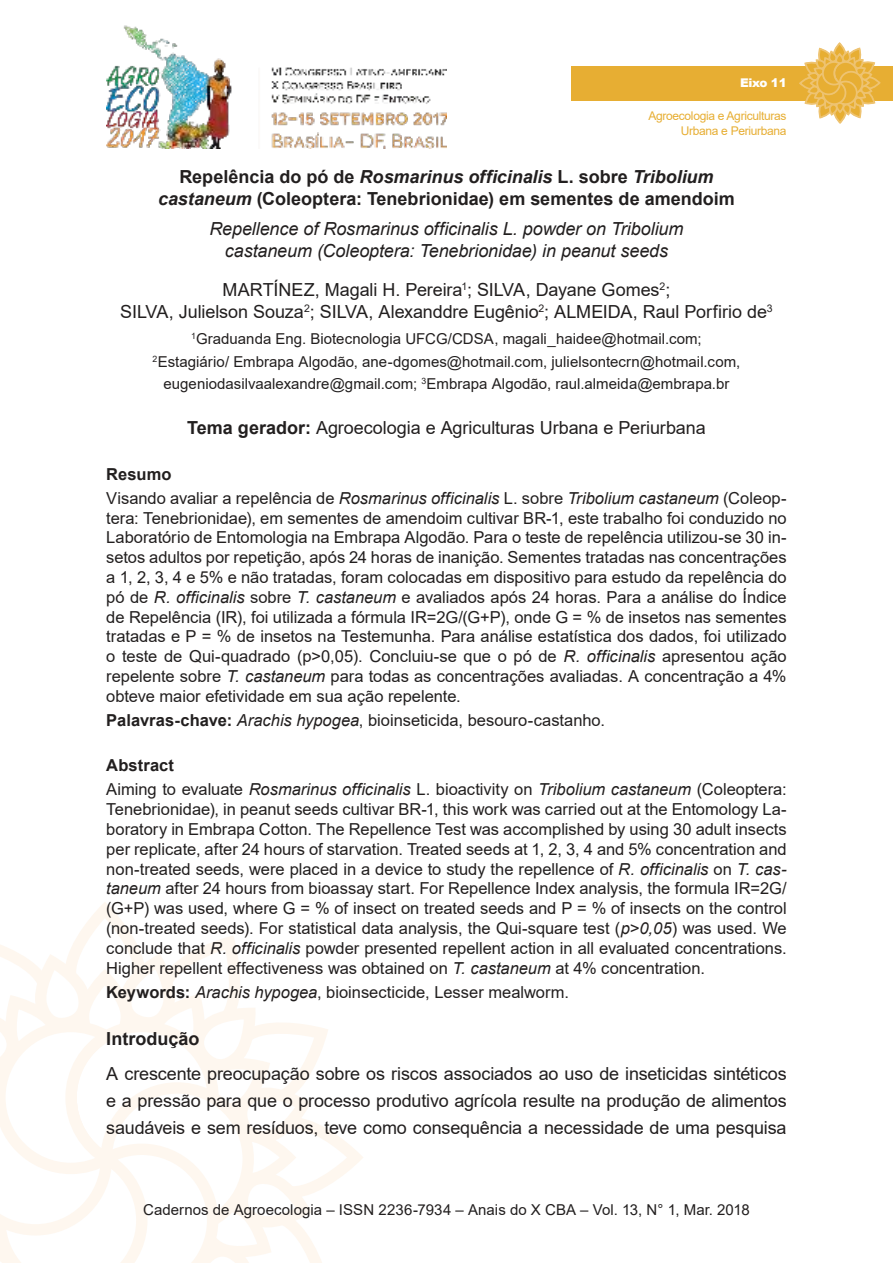
<style>
.page{position:relative;width:893px;height:1263px;background:#fff}
.page>*{position:absolute;margin:0;border:0;box-sizing:border-box;transform-origin:0 0}
.t1{font:18px/27px "Arial";letter-spacing:-.005em;color:#221f1f;text-align:center}
.t2{font:700 18px/21.6px "Arial";color:#221f1f;text-align:center}
.t3{font:italic 18px/21.6px "Arial";letter-spacing:-.005em;color:#221f1f;text-align:center}
.t4{font:16.5px/19.8px "Arial";color:#221f1f}
.t5{font:15px/22.5px "Arial";letter-spacing:.005em;color:#221f1f;text-align:center}
.t6{font:12px/14.4px "Arial";letter-spacing:-.025em;color:#e7ae33;text-align:right}
.t7{font:900 12px "Arial";letter-spacing:-.025em;color:#fff}
.s1{font-style:italic}
.s2{font-weight:700}
</style>
<div class="page">
<img style="left:106px;top:25px;width:340px;height:124px">
<svg style="left:0;top:910px;width:363px;height:353px"></svg>
<div style="left:571px;top:66px;width:322px;height:34px;background:#e7ae33"></div>
<svg style="left:798px;top:43px;width:83px;height:81px"></svg>
<p class="t7" style="left:740px;top:76px;width:48px">Eixo 11</p>
<p class="t6" style="left:648px;top:110px;width:140px">Agroecologia e Agriculturas<br>Urbana e Periurbana</p>
<p class="t2" style="left:158px;top:168px;width:578px">Repelência do pó de <span class="s1">Rosmarinus officinalis</span> L. sobre <span class="s1">Tribolium castaneum</span> (Coleoptera: Tenebrionidae) em sementes de amendoim</p>
<p class="t3" style="left:209px;top:219px;width:476px">Repellence of Rosmarinus officinalis L. powder on Tribolium castaneum (Coleoptera: Tenebrionidae) in peanut seeds</p>
<p class="t1" style="left:120px;top:281px;width:654px;line-height:21.6px">MARTÍNEZ, Magali H. Pereira<sup>1</sup>; SILVA, Dayane Gomes<sup>2</sup>;<br>SILVA, Julielson Souza<sup>2</sup>; SILVA, Alexanddre Eugênio<sup>2</sup>; ALMEIDA, Raul Porfirio de<sup>3</sup></p>
<p class="t5" style="left:153px;top:329px;width:589px"><sup>1</sup>Graduanda Eng. Biotecnologia UFCG/CDSA, magali_haidee@hotmail.com;<br><sup>2</sup>Estagiário/ Embrapa Algodão, ane-dgomes@hotmail.com, julielsontecrn@hotmail.com, eugeniodasilvaalexandre@gmail.com; <sup>3</sup>Embrapa Algodão, raul.almeida@embrapa.br</p>
<p class="t1" style="left:187px;top:416px;width:520px"><span class="s2">Tema gerador:</span> Agroecologia e Agriculturas Urbana e Periurbana</p>
<p class="t4" style="left:106px;top:463px;width:682px;line-height:24px"><span class="s2">Resumo<br></span>Visando avaliar a repelência de <span class="s1">Rosmarinus officinalis</span> L. sobre <span class="s1">Tribolium castaneum</span> (Coleop-</p>
<p class="t4" style="left:106px;top:509px;width:682px;text-align:justify">tera: Tenebrionidae), em sementes de amendoim cultivar BR-1, este trabalho foi conduzido no Laboratório de Entomologia na Embrapa Algodão. Para o teste de repelência utilizou-se 30 in&shy;setos adultos por repetição, após 24 horas de inanição. Sementes tratadas nas concentrações a 1, 2, 3, 4 e 5% e não tratadas, foram colocadas em dispositivo para estudo da repelência do pó de <span class="s1">R. officinalis</span> sobre <span class="s1">T. castaneum</span> e avaliados após 24 horas. Para a análise do Índice de Repelência (IR), foi utilizada a fórmula IR=2G/(G+P), onde G = % de insetos nas sementes tratadas e P = % de insetos na Testemunha. Para análise estatística dos dados, foi utilizado o teste de Qui-quadrado (p&gt;0,05). Concluiu-se que o pó de <span class="s1">R. officinalis</span> apresentou ação repelente sobre <span class="s1">T. castaneum</span> para todas as concentrações avaliadas. A concentração a 4% obteve maior efetividade em sua ação repelente.</p>
<p class="t4" style="left:106px;top:712px;width:500px"><span class="s2">Palavras-chave:</span> <span class="s1">Arachis hypogea</span>, bioinseticida, besouro-castanho.</p>
<p class="t4" style="left:106px;top:755px;width:682px;line-height:24px"><span class="s2">Abstract<br></span>Aiming to evaluate <span class="s1">Rosmarinus officinalis</span> L. bioactivity on <span class="s1">Tribolium castaneum</span> (Coleoptera:</p>
<p class="t4" style="left:106px;top:801px;width:682px;text-align:justify">Tenebrionidae), in peanut seeds cultivar BR-1, this work was carried out at the Entomology La&shy;boratory in Embrapa Cotton. The Repellence Test was accomplished by using 30 adult insects per replicate, after 24 hours of starvation. Treated seeds at 1, 2, 3, 4 and 5% concentration and non-treated seeds, were placed in a device to study the repellence of <span class="s1">R. officinalis</span> on <span class="s1">T. cas&shy;taneum</span> after 24 hours from bioassay start. For Repellence Index analysis, the formula IR=2G/ (G+P) was used, where G = % of insect on treated seeds and P = % of insects on the control (non-treated seeds). For statistical data analysis, the Qui-square test (<span class="s1">p&gt;0,05</span>) was used. We conclude that <span class="s1">R. officinalis</span> powder presented repellent action in all evaluated concentrations.<br>Higher repellent effectiveness was obtained on <span class="s1">T. castaneum</span> at 4% concentration.</p>
<p class="t4" style="left:106px;top:983px;width:464px"><span class="s2">Keywords:</span> <span class="s1">Arachis hypogea</span>, bioinsecticide, Lesser mealworm.</p>
<p class="t2" style="left:106px;top:1029px;width:95px">Introdução</p>
<p class="t1" style="left:106px;top:1062px;width:682px;text-align:justify">A crescente preocupação sobre os riscos associados ao uso de inseticidas sintéticos e a pressão para que o processo produtivo agrícola resulte na produção de alimentos saudáveis e sem resíduos, teve como consequência a necessidade de uma pesquisa</p>
<p class="t5" style="left:143px;top:1200px;width:608px">Cadernos de Agroecologia – ISSN 2236-7934 – Anais do X CBA – Vol. 13, N° 1, Mar. 2018</p>
</div>
